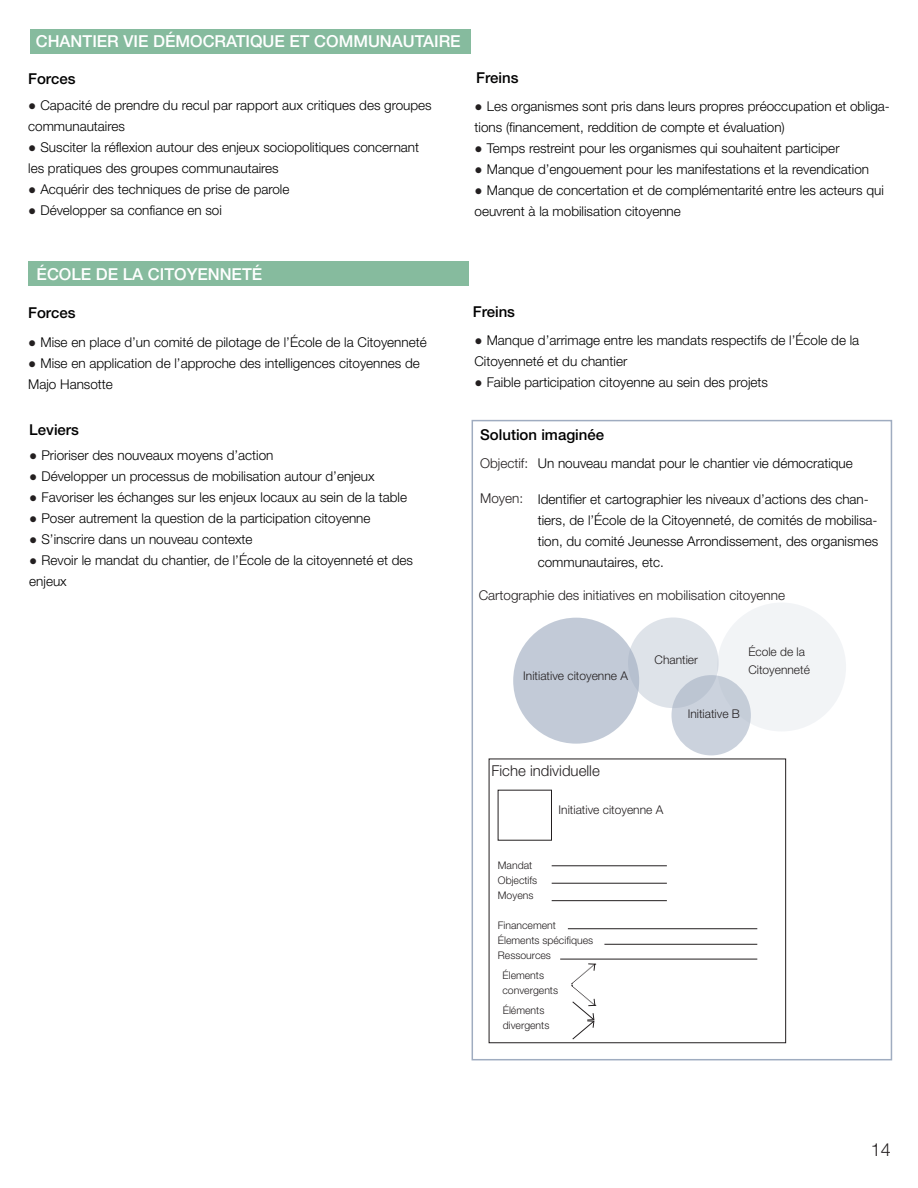
<style>
.page{position:relative;width:918px;height:1188px;background:#fff}
.page>*{position:absolute;margin:0;border:0;box-sizing:border-box;transform-origin:0 0}
.t1{font:300 18px "Helvetica Neue";color:#231f20}
.t2{font:500 16.5px "Helvetica Neue";color:#fff}
.t3{font:500 15px "Helvetica Neue";color:#000001}
.t4{font:300 15px "Helvetica Neue";color:#231f20}
.t5{font:300 13.5px/21px "Helvetica Neue";color:#000001}
.t6{font:300 13.5px "Helvetica Neue";color:#231f20}
.t7{font:300 12px/18px "Helvetica Neue";color:#231f20}
.t8{font:300 10.5px/15px "Helvetica Neue";color:#231f20}
.s1{font-family:"Trebuchet MS";font-weight:400;color:#231f20}
</style>
<div class="page">
<div style="left:28px;top:261px;width:441px;height:24px;background:#86bb9e"></div>
<div style="left:30px;top:29px;width:441px;height:24px;background:#86bb9e"></div>
<div style="left:472px;top:420px;width:420px;height:640px;border:2px solid #9facc0"></div>
<div style="left:628px;top:618px;width:91px;height:90px;background:#dee3e9;border-radius:50%"></div>
<div style="left:717px;top:603px;width:129px;height:129px;background:#f2f4f6;border-radius:50%"></div>
<div style="left:513px;top:618px;width:126px;height:126px;background:#c2cad7;border-radius:50%"></div>
<div style="left:672px;top:675px;width:79px;height:80px;background:linear-gradient(to right,#c6cdd9,#cad1dc);border-radius:50%"></div>
<div style="left:489px;top:759px;width:297px;height:284px;border:1px solid #231f20"></div>
<hr style="left:552px;top:866px;width:115px;height:1px;background:#231f20">
<hr style="left:552px;top:883px;width:115px;height:1px;background:#231f20">
<hr style="left:552px;top:900px;width:115px;height:1px;background:#231f20">
<hr style="left:604px;top:944px;width:153px;height:1px;background:#231f20">
<hr style="left:568px;top:928px;width:189px;height:1px;background:#231f20">
<svg style="left:571px;top:963px;width:25px;height:77px"></svg>
<hr style="left:560px;top:959px;width:197px;height:1px;background:#231f20">
<p class="t2" style="left:36px;top:32px;width:426px">CHANTIER VIE DÉMOCRATIQUE ET COMMUNAUTAIRE</p>
<p class="t3" style="left:28px;top:69px;width:49px">Forces</p>
<p class="t5" style="left:28px;top:95px;width:405px"><span class="s1">●</span> Capacité de prendre du recul par rapport aux critiques des groupes communautaires</p>
<p class="t5" style="left:28px;top:137px;width:393px"><span class="s1">●</span> Susciter la réflexion autour des enjeux sociopolitiques concernant les pratiques des groupes communautaires</p>
<p class="t5" style="left:28px;top:179px;width:263px"><span class="s1">●</span> Acquérir des techniques de prise de parole</p>
<p class="t5" style="left:28px;top:200px;width:195px"><span class="s1">●</span> Développer sa confiance en soi</p>
<p class="t3" style="left:476px;top:69px;width:44px">Freins</p>
<p class="t5" style="left:475px;top:95px;width:417px"><span class="s1">●</span> Les organismes sont pris dans leurs propres préoccupation et obliga&shy;tions (financement, reddition de compte et évaluation)</p>
<p class="t5" style="left:475px;top:137px;width:367px"><span class="s1">●</span> Temps restreint pour les organismes qui souhaitent participer</p>
<p class="t5" style="left:475px;top:158px;width:396px"><span class="s1">●</span> Manque d’engouement pour les manifestations et la revendication</p>
<p class="t5" style="left:475px;top:179px;width:411px"><span class="s1">●</span> Manque de concertation et de complémentarité entre les acteurs qui oeuvrent à la mobilisation citoyenne</p>
<p class="t2" style="left:37px;top:264px;width:227px">ÉCOLE DE LA CITOYENNETÉ</p>
<p class="t3" style="left:28px;top:304px;width:49px">Forces</p>
<p class="t5" style="left:28px;top:331px;width:400px"><span class="s1">●</span> Mise en place d’un comité de pilotage de l’École de la Citoyenneté</p>
<p class="t5" style="left:28px;top:352px;width:393px"><span class="s1">●</span> Mise en application de l’approche des intelligences citoyennes de<br>Majo Hansotte</p>
<p class="t3" style="left:29px;top:421px;width:51px">Leviers</p>
<p class="t5" style="left:29px;top:444px;width:246px"><span class="s1">●</span> Prioriser des nouveaux moyens d’action</p>
<p class="t5" style="left:29px;top:465px;width:347px"><span class="s1">●</span> Développer un processus de mobilisation autour d’enjeux</p>
<p class="t5" style="left:29px;top:486px;width:379px"><span class="s1">●</span> Favoriser les échanges sur les enjeux locaux au sein de la table</p>
<p class="t5" style="left:29px;top:507px;width:343px"><span class="s1">●</span> Poser autrement la question de la participation citoyenne</p>
<p class="t5" style="left:29px;top:528px;width:225px"><span class="s1">●</span> S’inscrire dans un nouveau contexte</p>
<p class="t5" style="left:29px;top:549px;width:385px"><span class="s1">●</span> Revoir le mandat du chantier, de l’École de la citoyenneté et des enjeux</p>
<p class="t3" style="left:473px;top:303px;width:44px">Freins</p>
<p class="t5" style="left:474px;top:329px;width:386px"><span class="s1">●</span> Manque d’arrimage entre les mandats respectifs de l’École de la<br>Citoyenneté et du chantier</p>
<p class="t5" style="left:474px;top:371px;width:295px"><span class="s1">●</span> Faible participation citoyenne au sein des projets</p>
<p class="t3" style="left:480px;top:426px;width:125px">Solution imaginée</p>
<p class="t5" style="left:538px;top:452px;width:317px">Un nouveau mandat pour le chantier vie démocratique</p>
<p class="t5" style="left:538px;top:488px;width:342px">Identifier et cartographier les niveaux d’actions des chan&shy;tiers, de l’École de la Citoyenneté, de comités de mobilisa&shy;tion, du comité Jeunesse Arrondissement, des organismes communautaires, etc.</p>
<p class="t6" style="left:480px;top:455px;width:50px">Objectif:</p>
<p class="t6" style="left:480px;top:490px;width:45px">Moyen:</p>
<p class="t6" style="left:479px;top:587px;width:308px">Cartographie des initiatives en mobilisation citoyenne</p>
<p class="t7" style="left:523px;top:666px;width:106px">Initiative citoyenne A</p>
<p class="t7" style="left:655px;top:651px;width:45px">Chantier</p>
<p class="t7" style="left:748px;top:642px;width:63px">École de la<br>Citoyenneté</p>
<p class="t7" style="left:688px;top:704px;width:54px">Initiative B</p>
<p class="t4" style="left:491px;top:762px;width:110px">Fiche individuelle</p>
<p class="t7" style="left:559px;top:801px;width:106px">Initiative citoyenne A</p>
<p class="t8" style="left:498px;top:858px;width:41px">Mandat<br>Objectifs<br>Moyens</p>
<p class="t8" style="left:498px;top:918px;width:97px">Financement<br>Élements spécifiques<br>Ressources</p>
<p class="t8" style="left:503px;top:968px;width:57px">Élements convergents</p>
<p class="t8" style="left:503px;top:1002px;width:48px">Éléments divergents</p>
<h1 class="t1" style="left:871px;top:1139px;width:22px">14</h1>
</div>
